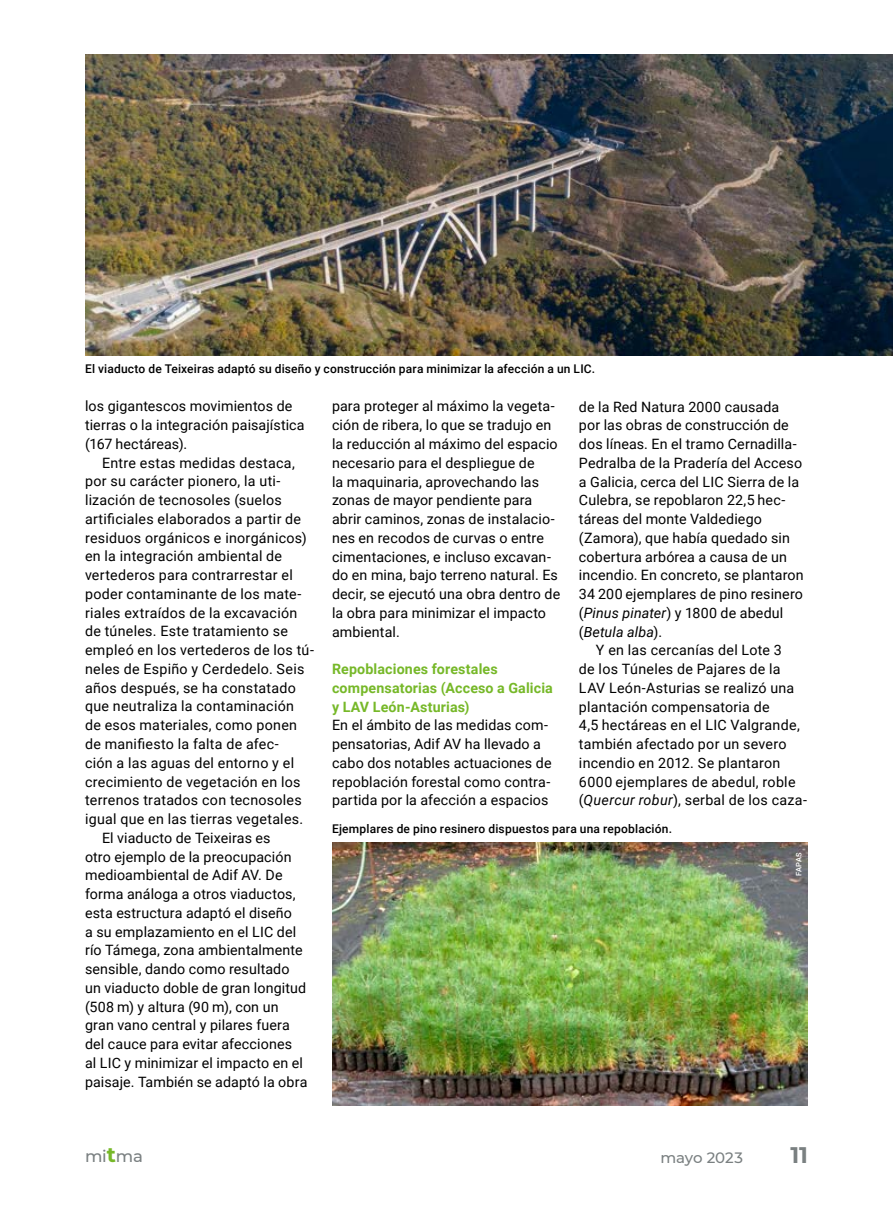
<style>
.page{position:relative;width:893px;height:1212px;background:#fff}
.page>*{position:absolute;margin:0;border:0;box-sizing:border-box;transform-origin:0 0}
.t1{font:700 22.5px "Montserrat";color:#7a8081}
.t2{font:500 16.5px "Montserrat";color:#7a8081}
.t3{font:500 15px "Montserrat";letter-spacing:-.005em;color:#7a8081}
.t4{font:14.25px/18.8px "Roboto";letter-spacing:.01em;color:#000}
.t5{font:700 14.25px/18.8px "Roboto";letter-spacing:.01em;color:#76b828}
.t6{font:italic 14.25px "Roboto";letter-spacing:.01em;color:#000}
.t7{font:500 12px "Roboto";letter-spacing:.015em;color:#000}
.t8{font:500 7.5px "Roboto";letter-spacing:.01em;color:#fff}
.s1{font-style:italic}
.s2{font-style:normal}
.s3{font-weight:700;font-size:21px;color:#76b828}
</style>
<div class="page">
<img style="left:85px;top:54px;width:808px;height:301px">
<img style="left:332px;top:843px;width:476px;height:262px">
<p class="t7" style="left:85px;top:360px;width:512px">El viaducto de Teixeiras adaptó su diseño y construcción para minimizar la afección a un LIC.</p>
<p class="t4" style="left:85px;top:396px;width:221px">los gigantescos movimientos de tierras o la integración paisajística (167 hectáreas).</p>
<p class="t4" style="left:102px;top:453px;width:194px">Entre estas medidas destaca,</p>
<p class="t4" style="left:85px;top:471px;width:197px">por su carácter pionero, la uti-</p>
<p class="t4" style="left:85px;top:490px;width:198px">lización de tecnosoles (suelos</p>
<p class="t4" style="left:85px;top:509px;width:218px">artificiales elaborados a partir de</p>
<p class="t4" style="left:85px;top:528px;width:223px">residuos orgánicos e inorgánicos)</p>
<p class="t4" style="left:85px;top:546px;width:199px">en la integración ambiental de</p>
<p class="t4" style="left:85px;top:565px;width:209px">vertederos para contrarrestar el</p>
<p class="t4" style="left:85px;top:584px;width:218px">poder contaminante de los mate-</p>
<p class="t4" style="left:85px;top:603px;width:214px">riales extraídos de la excavación</p>
<p class="t4" style="left:85px;top:621px;width:204px">de túneles. Este tratamiento se</p>
<p class="t4" style="left:85px;top:640px;width:230px">empleó en los vertederos de los tú-</p>
<p class="t4" style="left:85px;top:659px;width:221px">neles de Espiño y Cerdedelo. Seis</p>
<p class="t4" style="left:85px;top:678px;width:212px">años después, se ha constatado</p>
<p class="t4" style="left:85px;top:696px;width:210px">que neutraliza la contaminación</p>
<p class="t4" style="left:85px;top:715px;width:214px">de esos materiales, como ponen</p>
<p class="t4" style="left:85px;top:734px;width:195px">de manifiesto la falta de afec-</p>
<p class="t4" style="left:85px;top:753px;width:211px">ción a las aguas del entorno y el</p>
<p class="t4" style="left:85px;top:771px;width:217px">crecimiento de vegetación en los</p>
<p class="t4" style="left:85px;top:790px;width:218px">terrenos tratados con tecnosoles</p>
<p class="t4" style="left:85px;top:809px;width:220px">igual que en las tierras vegetales.</p>
<p class="t4" style="left:102px;top:828px;width:170px">El viaducto de Teixeiras es</p>
<p class="t4" style="left:85px;top:846px;width:208px">otro ejemplo de la preocupación</p>
<p class="t4" style="left:85px;top:865px;width:199px">medioambiental de Adif AV. De</p>
<p class="t4" style="left:85px;top:884px;width:212px">forma análoga a otros viaductos,</p>
<p class="t4" style="left:85px;top:903px;width:208px">esta estructura adaptó el diseño</p>
<p class="t4" style="left:85px;top:921px;width:213px">a su emplazamiento en el LIC del</p>
<p class="t4" style="left:85px;top:940px;width:219px">río Támega, zona ambientalmente</p>
<p class="t4" style="left:85px;top:959px;width:206px">sensible, dando como resultado</p>
<p class="t4" style="left:85px;top:978px;width:223px">un viaducto doble de gran longitud</p>
<p class="t4" style="left:85px;top:996px;width:195px">(508 m) y altura (90 m), con un</p>
<p class="t4" style="left:85px;top:1015px;width:206px">gran vano central y pilares fuera</p>
<p class="t4" style="left:85px;top:1034px;width:208px">del cauce para evitar afecciones</p>
<p class="t4" style="left:85px;top:1053px;width:220px">al LIC y minimizar el impacto en el</p>
<p class="t4" style="left:85px;top:1071px;width:224px">paisaje. También se adaptó la obra</p>
<p class="t4" style="left:332px;top:396px;width:230px">para proteger al máximo la vegeta&shy;ción de ribera, lo que se tradujo en la reducción al máximo del espacio necesario para el despliegue de<br>la maquinaria, aprovechando las zonas de mayor pendiente para abrir caminos, zonas de instalacio&shy;nes en recodos de curvas o entre cimentaciones, e incluso excavan&shy;do en mina, bajo terreno natural. Es decir, se ejecutó una obra dentro de la obra para minimizar el impacto ambiental.</p>
<p class="t5" style="left:332px;top:659px;width:222px">Repoblaciones forestales compensatorias (Acceso a Galicia y LAV León-Asturias)</p>
<p class="t4" style="left:332px;top:715px;width:221px">En el ámbito de las medidas com&shy;pensatorias, Adif AV ha llevado a cabo dos notables actuaciones de repoblación forestal como contra&shy;partida por la afección a espacios</p>
<p class="t4" style="left:579px;top:397px;width:202px">de la Red Natura 2000 causada</p>
<p class="t4" style="left:579px;top:415px;width:211px">por las obras de construcción de</p>
<p class="t4" style="left:579px;top:434px;width:219px">dos líneas. En el tramo Cernadilla-</p>
<p class="t4" style="left:579px;top:453px;width:225px">Pedralba de la Pradería del Acceso</p>
<p class="t4" style="left:579px;top:472px;width:222px">a Galicia, cerca del LIC Sierra de la</p>
<p class="t4" style="left:579px;top:490px;width:208px">Culebra, se repoblaron 22,5 hec-</p>
<p class="t4" style="left:579px;top:509px;width:184px">táreas del monte Valdediego</p>
<p class="t4" style="left:579px;top:528px;width:212px">(Zamora), que había quedado sin</p>
<p class="t4" style="left:579px;top:547px;width:209px">cobertura arbórea a causa de un</p>
<p class="t4" style="left:579px;top:565px;width:226px">incendio. En concreto, se plantaron</p>
<p class="t4" style="left:579px;top:584px;width:226px">34 200 ejemplares de pino resinero</p>
<p class="t4" style="left:579px;top:603px;width:206px">(<span class="s1">Pinus pinater</span>) y 1800 de abedul</p>
<p class="t6" style="left:579px;top:621px;width:85px"><span class="s2">(</span>Betula alba<span class="s2">).</span></p>
<p class="t4" style="left:596px;top:640px;width:187px">Y en las cercanías del Lote 3</p>
<p class="t4" style="left:579px;top:659px;width:203px">de los Túneles de Pajares de la</p>
<p class="t4" style="left:579px;top:678px;width:217px">LAV León-Asturias se realizó una</p>
<p class="t4" style="left:579px;top:697px;width:192px">plantación compensatoria de</p>
<p class="t4" style="left:579px;top:715px;width:222px">4,5 hectáreas en el LIC Valgrande,</p>
<p class="t4" style="left:579px;top:734px;width:209px">también afectado por un severo</p>
<p class="t4" style="left:579px;top:753px;width:203px">incendio en 2012. Se plantaron</p>
<p class="t4" style="left:579px;top:772px;width:218px">6000 ejemplares de abedul, roble</p>
<p class="t4" style="left:579px;top:790px;width:230px">(<span class="s1">Quercur robur</span>), serbal de los caza-</p>
<p class="t7" style="left:332px;top:820px;width:342px">Ejemplares de pino resinero dispuestos para una repoblación.</p>
<p class="t8" style="left:794px;top:876px;width:25px;rotate:-90deg">FAPAS</p>
<p class="t2" style="left:85px;top:1144px;width:59px">mi<span class="s3">t</span>ma</p>
<p class="t3" style="left:660px;top:1147px;width:84px">mayo 2023</p>
<h1 class="t1" style="left:790px;top:1139px;width:19px">11</h1>
</div>
